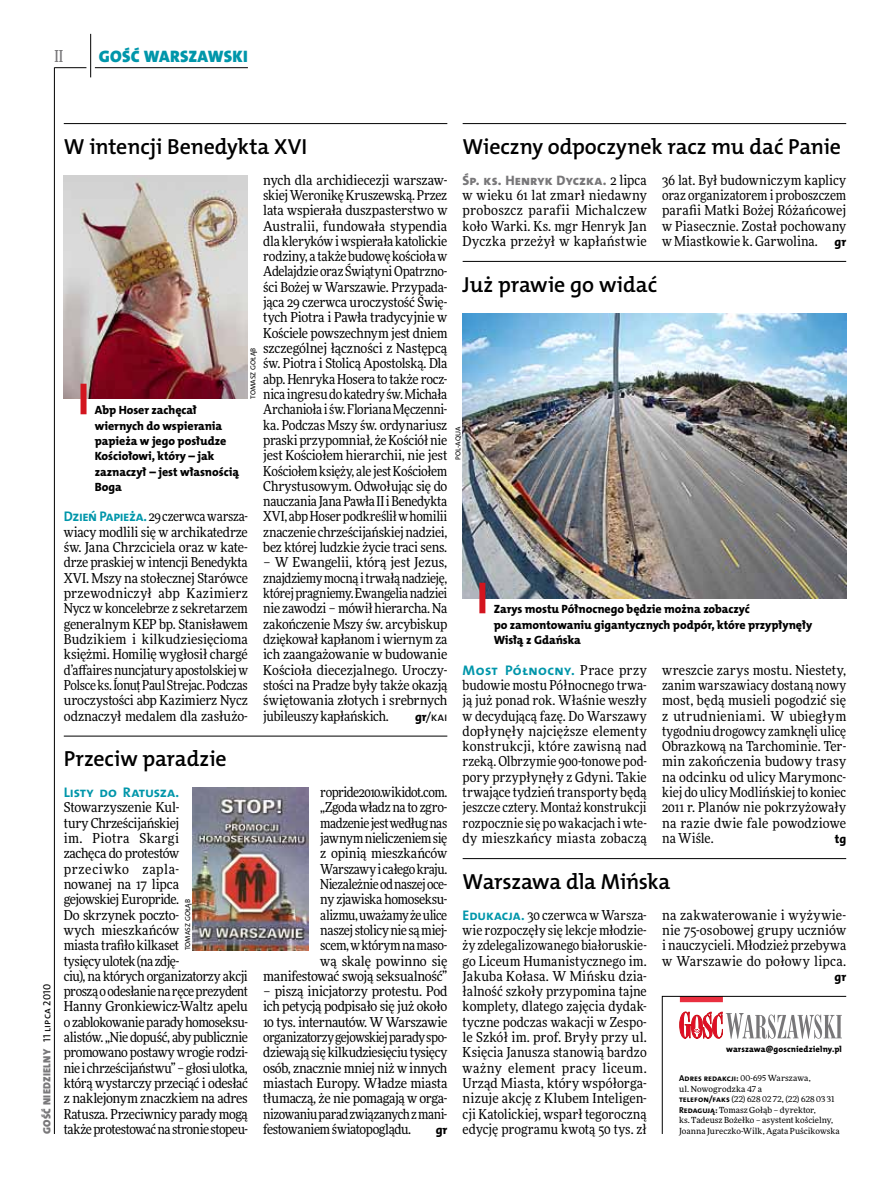
<style>
.page{position:relative;width:893px;height:1191px;background:#fff}
.page>*{position:absolute;margin:0;border:0;box-sizing:border-box;transform-origin:0 0}
.t1{font:21.9px "The Mix HP6 Se Bld";letter-spacing:-.01em;color:#000}
.t2{font:16.65px "The Mix HP9 Blk";letter-spacing:.02em;color:#0096aa}
.t3{font:500 16.5px "Freeday Narrow";color:#787779;scale:.9 1}
.t4{font:13.95px "The Mix HP7 Bld";letter-spacing:.015em;color:#0096aa}
.t5{font:13.95px "The Mix HP7 Bld";letter-spacing:-.01em;color:#0096aa}
.t6{font:13.65px/15.3px "Freeday Narrow News";letter-spacing:-.015em;color:#000;text-align:justify}
.t7{font:13.65px "The Mix HP8 Ex Bld";letter-spacing:.005em;color:#787779}
.t8{font:12.3px "The Mix HP8 Ex Bld";color:#000}
.t9{font:12.3px "The Mix HP5 Plain";color:#000}
.t10{font:12px/15.3px "The Mix HP8 Ex Bld";letter-spacing:-.005em;color:#000}
.t11{font:10.5px "The Mix HP9 Blk";letter-spacing:.025em;color:#787779}
.t12{font:8.55px "The Mix HP8 Ex Bld";letter-spacing:.015em;color:#000}
.t13{font:8.4px/10.5px "Freeday News";letter-spacing:.005em;color:#000}
.t14{font:7.2px "The Mix HP5 Plain";letter-spacing:.01em;color:#000}
.s1{font-family:"The Mix HP5 Plain";color:#000}
.s2{font-family:"The Mix HP7 Bld";font-size:13.95px;color:#0096aa}
.s3{font-family:"The Mix HP8 Ex Bld"}
.s4{font-family:"Freeday Narrow News";color:#000}
.s5{font-family:"The Mix HP8 Ex Bld";font-size:12.3px}
.s6{font-family:"Freeday Narrow News";font-size:13.65px;color:#000}
.s7{font-family:"The Mix HP7 Bld";font-size:8.55px}
</style>
<div class="page">
<hr style="left:54px;top:67px;width:1px;height:1067px;background:#000">
<hr style="left:90px;top:34px;width:1px;height:43px;background:#000">
<hr style="left:54px;top:67px;width:32px;height:1px;background:#000">
<hr style="left:95px;top:67px;width:153px;height:1px;background:#000">
<svg style="left:662px;top:996px;width:185px;height:138px"></svg>
<hr style="left:463px;top:858px;width:383px;height:1px;background:#000">
<img style="left:463px;top:313px;width:383px;height:285px">
<div style="left:479px;top:583px;width:6px;height:30px;background:#d3151f"></div>
<hr style="left:463px;top:261px;width:383px;height:1px;background:#000">
<hr style="left:64px;top:736px;width:383px;height:1px;background:#000">
<hr style="left:64px;top:123px;width:383px;height:1px;background:#000">
<img style="left:64px;top:175px;width:184px;height:224px">
<div style="left:81px;top:384px;width:6px;height:30px;background:#d3151f"></div>
<hr style="left:463px;top:123px;width:383px;height:1px;background:#000">
<img style="left:192px;top:787px;width:116px;height:163px">
<p class="t3" style="left:54px;top:46px;width:11px">II</p>
<p class="t2" style="left:99px;top:46px;width:150px">GOŚĆ WARSZAWSKI</p>
<p class="t11" style="left:40px;top:1134px;width:151px;rotate:-90deg">GOŚĆ NIEDZIELNY <span class="s1">11 lipca 2010</span></p>
<h1 class="t1" style="left:64px;top:132px;width:245px">W intencji Benedykta XVI</h1>
<p class="t6" style="left:263px;top:172px;width:186px">nych dla archidiecezji warszaw&shy;skiej Weronikę Kruszewską. Przez lata wspierała duszpasterstwo w Australii, fundowała stypendia dla kleryków i wspierała katolickie rodziny, a także budowę kościoła w Adelajdzie oraz Świątyni Opatrzno&shy;ści Bożej w Warszawie. Przypada&shy;jąca 29 czerwca uroczystość Świę&shy;tych Piotra i Pawła tradycyjnie w Kościele powszechnym jest dniem szczególnej łączności z Następcą św. Piotra i Stolicą Apostolską. Dla abp. Henryka Hosera to także rocz&shy;nica ingresu do katedry św. Michała Archanioła i św. Floriana Męczenni&shy;ka. Podczas Mszy św. ordynariusz praski przypomniał, że Kościół nie jest Kościołem hierarchii, nie jest Kościołem księży, ale jest Kościołem Chrystusowym. Odwołując się do nauczania Jana Pawła II i Benedykta XVI, abp Hoser podkreślił w homilii znaczenie chrześcijańskiej nadziei, bez której ludzkie życie traci sens.</p>
<p class="t6" style="left:263px;top:555px;width:186px">– W Ewangelii, którą jest Jezus, znajdziemy mocną i trwałą nadzieję, której pragniemy. Ewangelia nadziei nie zawodzi – mówił hierarcha. Na zakończenie Mszy św. arcybiskup dziękował kapłanom i wiernym za ich zaangażowanie w budowanie Kościoła diecezjalnego. Uroczy&shy;stości na Pradze były także okazją świętowania złotych i srebrnych jubileuszy kapłańskich.</p>
<p class="t14" style="left:248px;top:399px;width:53px;rotate:-90deg">Tomasz Gołąb</p>
<p class="t10" style="left:95px;top:403px;width:146px">Abp Hoser zachęcał wiernych do wspierania papieża w jego posłudze<br>Kościołowi, który – jak zaznaczył – jest własnością<br>Boga</p>
<p class="t6" style="left:64px;top:509px;width:186px"><span class="s2">Dzień Papieża.</span> 29 czerwca warsza&shy;wiacy modlili się w archikatedrze św. Jana Chrzciciela oraz w kate&shy;drze praskiej w intencji Benedykta XVI. Mszy na stołecznej Starówce przewodniczył abp Kazimierz Nycz w koncelebrze z sekretarzem generalnym KEP bp. Stanisławem Budzikiem i kilkudziesięcioma księżmi. Homilię wygłosił chargé d’affaires nuncjatury apostolskiej w Polsce ks. Íonuţ Paul Strejac. Podczas uroczystości abp Kazimierz Nycz odznaczył medalem dla zasłużo-</p>
<p class="t9" style="left:415px;top:708px;width:34px"><span class="s3">gr</span>/kai</p>
<h1 class="t1" style="left:64px;top:745px;width:164px">Przeciw paradzie</h1>
<p class="t5" style="left:64px;top:783px;width:117px">Listy do Ratusza.</p>
<p class="t6" style="left:64px;top:799px;width:186px;text-align:left">Stowarzyszenie Kul-<br>tury Chrześcijańskiej<br>im. Piotra Skargi<br>zachęca do protestów przeciwko zapla-<br>nowanej na 17 lipca<br>gejowskiej Europride.<br>Do skrzynek poczto-<br>wych mieszkańców<br>miasta trafiło kilkaset<br>tysięcy ulotek (na zdję-<br>ciu), na których organizatorzy akcji proszą o odesłanie na ręce prezydent<br>Hanny Gronkiewicz-Waltz apelu o zablokowanie parady homoseksu&shy;alistów. „Nie dopuść, aby publicznie promowano postawy wrogie rodzi&shy;nie i chrześcijaństwu” – głosi ulotka, którą wystarczy przeciąć i odesłać z naklejonym znaczkiem na adres<br>Ratusza. Przeciwnicy parady mogą także protestować na stronie stopeu-</p>
<p class="t14" style="left:183px;top:950px;width:53px;rotate:-90deg">Tomasz Gołąb</p>
<p class="t6" style="left:263px;top:784px;width:186px;text-align:right">ropride2010.wikidot.com.<br>„Zgoda władz na to zgro-<br>madzenie jest według nas<br>jawnym nieliczeniem się<br>z opinią mieszkańców<br>Warszawy i całego kraju.<br>Niezależnie od naszej oce-<br>ny zjawiska homoseksu-<br>alizmu, uważamy że ulice<br>naszej stolicy nie są miej-<br>scem, w którym na maso-<br>wą skalę powinno się manifestować swoją seksualność”</p>
<p class="t6" style="left:263px;top:983px;width:186px">– piszą inicjatorzy protestu. Pod ich petycją podpisało się już około 10 tys. internautów. W Warszawie organizatorzy gejowskiej parady spo&shy;dziewają się kilkudziesięciu tysięcy osób, znacznie mniej niż w innych miastach Europy. Władze miasta tłumaczą, że nie pomagają w orga&shy;nizowaniu parad związanych z mani&shy;festowaniem światopoglądu.</p>
<p class="t8" style="left:436px;top:1122px;width:13px">gr</p>
<h1 class="t1" style="left:463px;top:132px;width:380px">Wieczny odpoczynek racz mu dać Panie</h1>
<p class="t7" style="left:463px;top:171px;width:186px">Śp. ks. Henryk Dyczka. <span class="s4">2 lipca</span></p>
<p class="t6" style="left:463px;top:187px;width:186px">w wieku 61 lat zmarł niedawny proboszcz parafii Michalczew koło Warki. Ks. mgr Henryk Jan Dyczka przeżył w kapłaństwie</p>
<p class="t6" style="left:662px;top:172px;width:186px">36 lat. Był budowniczym kaplicy oraz organizatorem i proboszczem parafii Matki Bożej Różańcowej w Piasecznie. Został pochowany w Miastkowie k. Garwolina. <span class="s5">gr</span></p>
<h1 class="t1" style="left:463px;top:270px;width:196px">Już prawie go widać</h1>
<p class="t14" style="left:453px;top:460px;width:35px;rotate:-90deg">Pol-Aqua</p>
<p class="t10" style="left:494px;top:602px;width:320px">Zarys mostu Północnego będzie można zobaczyć<br>po zamontowaniu gigantycznych podpór, które przypłynęły<br>Wisłą z Gdańska</p>
<p class="t4" style="left:463px;top:661px;width:186px">Most Północny. <span class="s6">Prace przy</span></p>
<p class="t6" style="left:463px;top:677px;width:186px">budowie mostu Północnego trwa&shy;ją już ponad rok. Właśnie weszły w decydującą fazę. Do Warszawy dopłynęły najcięższe elementy konstrukcji, które zawisną nad rzeką. Olbrzymie 900-tonowe pod&shy;pory przypłynęły z Gdyni. Takie trwające tydzień transporty będą jeszcze cztery. Montaż konstrukcji rozpocznie się po wakacjach i wte&shy;dy mieszkańcy miasta zobaczą</p>
<p class="t6" style="left:662px;top:662px;width:186px">wreszcie zarys mostu. Niestety, zanim warszawiacy dostaną nowy most, będą musieli pogodzić się z utrudnieniami. W ubiegłym tygodniu drogowcy zamknęli ulicę Obrazkową na Tarchominie. Ter&shy;min zakończenia budowy trasy na odcinku od ulicy Marymonc&shy;kiej do ulicy Modlińskiej to koniec 2011 r. Planów nie pokrzyżowały na razie dwie fale powodziowe na Wiśle.</p>
<p class="t8" style="left:835px;top:831px;width:13px">tg</p>
<h1 class="t1" style="left:463px;top:867px;width:209px">Warszawa dla Mińska</h1>
<p class="t6" style="left:463px;top:907px;width:186px"><span class="s2">Edukacja.</span> 30 czerwca w Warsza&shy;wie rozpoczęły się lekcje młodzie&shy;ży zdelegalizowanego białoruskie&shy;go Liceum Humanistycznego im.<br>Jakuba Kołasa. W Mińsku dzia&shy;łalność szkoły przypomina tajne komplety, dlatego zajęcia dydak&shy;tyczne podczas wakacji w Zespo&shy;le Szkół im. prof. Bryły przy ul.<br>Księcia Janusza stanowią bardzo ważny element pracy liceum.<br>Urząd Miasta, który współorga&shy;nizuje akcję z Klubem Inteligen&shy;cji Katolickiej, wsparł tegoroczną edycję programu kwotą 50 tys. zł</p>
<p class="t6" style="left:662px;top:907px;width:186px">na zakwaterowanie i wyżywie&shy;nie 75-osobowej grupy uczniów i nauczycieli. Młodzież przebywa w Warszawie do połowy lipca.</p>
<p class="t8" style="left:834px;top:968px;width:13px">gr</p>
<p class="t12" style="left:726px;top:1044px;width:117px">warszawa@goscniedzielny.pl</p>
<p class="t13" style="left:679px;top:1073px;width:162px"><span class="s7">Adres redakcji:</span> 00-695 Warszawa,<br>ul. Nowogrodzka 47 a<br><span class="s7">telefon/faks</span> (22) 628 02 72, (22) 628 03 31<br><span class="s7">Redagują:</span> Tomasz Gołąb – dyrektor,<br>ks. Tadeusz Bożełko – asystent kościelny, Joanna Jureczko-Wilk, Agata Puścikowska</p>
</div>
